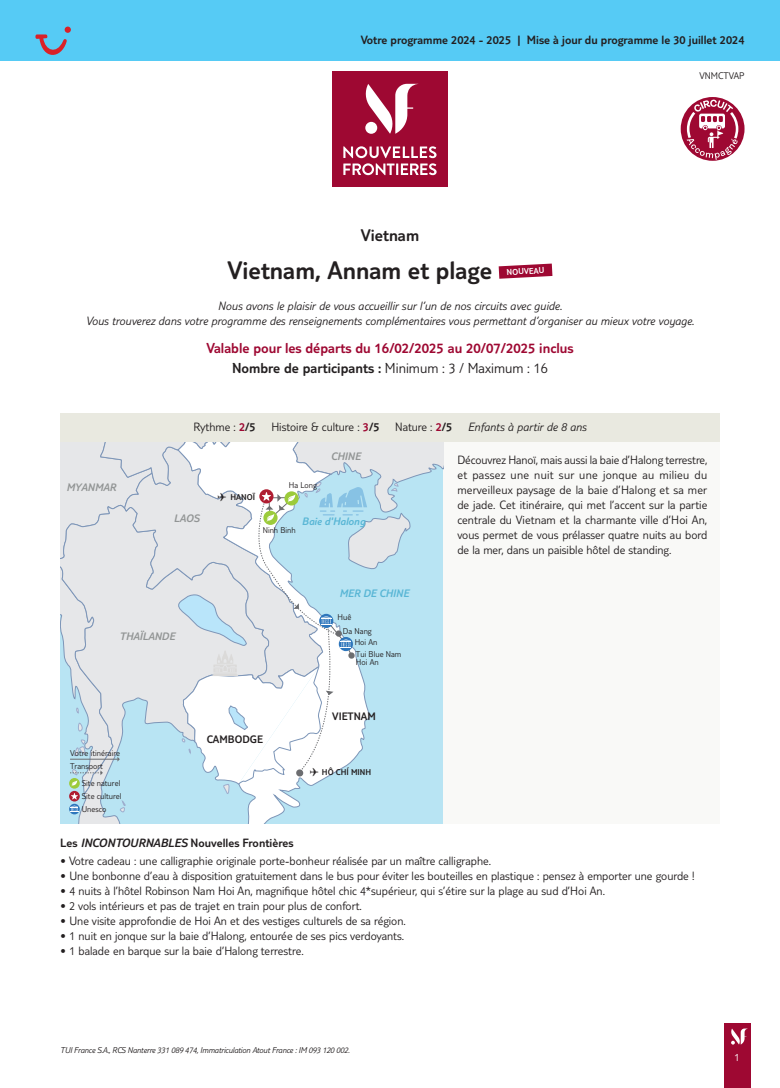
<style>
.page{position:relative;width:780px;height:1088px;background:#fff}
.page>*{position:absolute;margin:0;border:0;box-sizing:border-box;transform-origin:0 0}
.t1{font:300 26.25px "TUI Type";color:#231f20}
.t2{font:300 17.5px "TUI Type";color:#231f20}
.t3{font:300 15px/19.8px "TUI Type";color:#9e0832;text-align:center}
.t4{font:300 12.5px/15px "TUI Type";color:#231f20;text-align:justify}
.t5{font:italic 300 12.5px/15px "TUI Type";color:#231f20;text-align:center}
.t6{font:300 12.5px "TUI Type";color:#231f20}
.t7{font:italic 300 11.25px "TUI Type";color:#929595}
.t8{font:italic 300 11.25px "TUI Type";color:#59b6d5}
.t9{font:300 11.25px "TUI Type";color:#231f20}
.t10{font:300 11.25px "TUI Type";color:#fff}
.t11{font:300 10px "TUI Type";color:#231f20}
.t12{font:300 8.75px/12.9px "TUI Type";color:#231f20}
.t13{font:italic 300 8.75px "TUI Type";letter-spacing:-.02em;color:#231f20}
.t14{font:300 8.75px "TUI Type";color:#231f20}
.t15{font:300 8.75px "TUI Type";color:#fff}
.s1{color:#231f20}
.s2{color:#9e0832}
.s3{font-style:inherit}
.s4{font-style:italic}
</style>
<div class="page">
<div style="left:724px;top:1023px;width:26px;height:65px;background:#9e0832"></div>
<svg style="left:731px;top:1028px;width:17px;height:16px"></svg>
<div style="left:60px;top:441px;width:659px;height:383px;background:#f9f9f7"></div>
<div style="left:0;top:0;width:780px;height:60px;background:#56cbf5"></div>
<div style="left:332px;top:72px;width:115px;height:115px;background:#9e0832"></div>
<svg style="left:343px;top:146px;width:93px;height:29px"></svg>
<svg style="left:365px;top:84px;width:52px;height:50px"></svg>
<svg style="left:498px;top:264px;width:54px;height:15px"></svg>
<svg style="left:177px;top:813px;width:194px;height:11px;background:#bfe5f3"></svg>
<div style="left:69px;top:804px;width:11px;height:10px;background:#2e76bc;border-radius:50%"></div>
<svg style="left:60px;top:441px;width:383px;height:372px"></svg>
<div style="left:60px;top:413px;width:659px;height:28px;background:#e9e9e0"></div>
<svg style="left:35px;top:27px;width:36px;height:28px"></svg>
<div style="left:680px;top:97px;width:64px;height:64px;background:#9e0832;border-radius:50%"></div>
<svg style="left:685px;top:100px;width:54px;height:60px"></svg>
<p class="t6" style="left:361px;top:33px;width:385px">Votre programme 2024 - 2025 | Mise à jour du programme le 30 juillet 2024</p>
<p class="t11" style="left:699px;top:70px;width:47px">VNMCTVAP</p>
<h2 class="t2" style="left:361px;top:225px;width:60px">Vietnam</h2>
<h1 class="t1" style="left:227px;top:255px;width:266px">Vietnam, Annam et plage</h1>
<p class="t15" style="left:506px;top:267px;width:39px;rotate:-3deg">NOUVEAU</p>
<p class="t5" style="left:86px;top:298px;width:610px">Nous avons le plaisir de vous accueillir sur l’un de nos circuits avec guide.<br>Vous trouverez dans votre programme des renseignements complémentaires vous permettant d’organiser au mieux votre voyage.</p>
<p class="t3" style="left:206px;top:338px;width:368px">Valable pour les départs du 16/02/2025 au 20/07/2025 inclus<br><span class="s1">Nombre de participants :</span> <span class="s1">Minimum : 3 / Maximum : 16</span></p>
<p class="t7" style="left:66px;top:481px;width:51px">MYANMAR</p>
<p class="t4" style="left:193px;top:419px;width:64px">Rythme : <span class="s2">2</span><span class="s3">/5</span></p>
<p class="t4" style="left:271px;top:419px;width:182px">Histoire &amp; culture : <span class="s2">3</span><span class="s3">/5</span> Nature : <span class="s2">2</span><span class="s3">/5</span></p>
<p class="t5" style="left:468px;top:419px;width:120px">Enfants à partir de 8 ans</p>
<p class="t7" style="left:174px;top:511px;width:27px">LAOS</p>
<p class="t14" style="left:217px;top:492px;width:39px">✈ HANOÏ</p>
<p class="t12" style="left:289px;top:479px;width:30px">Ha Long</p>
<p class="t7" style="left:331px;top:450px;width:31px">CHINE</p>
<p class="t8" style="left:302px;top:515px;width:65px">Baie d'Halong</p>
<p class="t12" style="left:263px;top:524px;width:35px">Ninh Binh</p>
<p class="t8" style="left:339px;top:587px;width:71px">MER DE CHINE</p>
<p class="t12" style="left:337px;top:610px;width:15px">Huê</p>
<p class="t4" style="left:457px;top:452px;width:251px">Découvrez Hanoï, mais aussi la baie d’Halong terrestre, et passez une nuit sur une jonque au milieu du merveilleux paysage de la baie d’Halong et sa mer de jade. Cet itinéraire, qui met l’accent sur la partie centrale du Vietnam et la charmante ville d’Hoi An, vous permet de vous prélasser quatre nuits au bord de la mer, dans un paisible hôtel de standing.</p>
<p class="t7" style="left:119px;top:630px;width:57px">THAÏLANDE</p>
<p class="t12" style="left:70px;top:746px;width:52px;line-height:13.6px">Votre itinéraire<br>Transport</p>
<p class="t12" style="left:82px;top:776px;width:41px">Site naturel<br>Site culturel<br>Unesco</p>
<p class="t9" style="left:207px;top:732px;width:58px">CAMBODGE</p>
<p class="t12" style="left:343px;top:624px;width:30px">Da Nang</p>
<p class="t12" style="left:354px;top:635px;width:48px">Hoi An<br>Tui Blue Nam</p>
<p class="t12" style="left:356px;top:655px;width:24px">Hoi An</p>
<p class="t9" style="left:332px;top:709px;width:45px">VIETNAM</p>
<p class="t14" style="left:310px;top:766px;width:63px">✈ HÔ CHÍ MINH</p>
<p class="t6" style="left:60px;top:835px;width:235px">Les <span class="s4">INCONTOURNABLES</span> Nouvelles Frontières</p>
<p class="t4" style="left:60px;top:853px;width:432px">• Votre cadeau : une calligraphie originale porte-bonheur réalisée par un maître calligraphe.</p>
<p class="t4" style="left:60px;top:868px;width:635px">• Une bonbonne d’eau à disposition gratuitement dans le bus pour éviter les bouteilles en plastique : pensez à emporter une gourde !</p>
<p class="t4" style="left:60px;top:883px;width:546px">• 4 nuits à l’hôtel Robinson Nam Hoi An, magnifique hôtel chic 4*supérieur, qui s’étire sur la plage au sud d’Hoi An.</p>
<p class="t4" style="left:60px;top:898px;width:303px">• 2 vols intérieurs et pas de trajet en train pour plus de confort.</p>
<p class="t4" style="left:60px;top:913px;width:347px">• Une visite approfondie de Hoi An et des vestiges culturels de sa région.</p>
<p class="t4" style="left:60px;top:928px;width:345px">• 1 nuit en jonque sur la baie d’Halong, entourée de ses pics verdoyants.</p>
<p class="t4" style="left:60px;top:943px;width:245px">• 1 balade en barque sur la baie d’Halong terrestre.</p>
<p class="t13" style="left:60px;top:1045px;width:291px">TUI France S.A., RCS Nanterre 331 089 474, Immatriculation Atout France : IM 093 120 002.</p>
<p class="t10" style="left:734px;top:1050px;width:7px">1</p>
</div>
